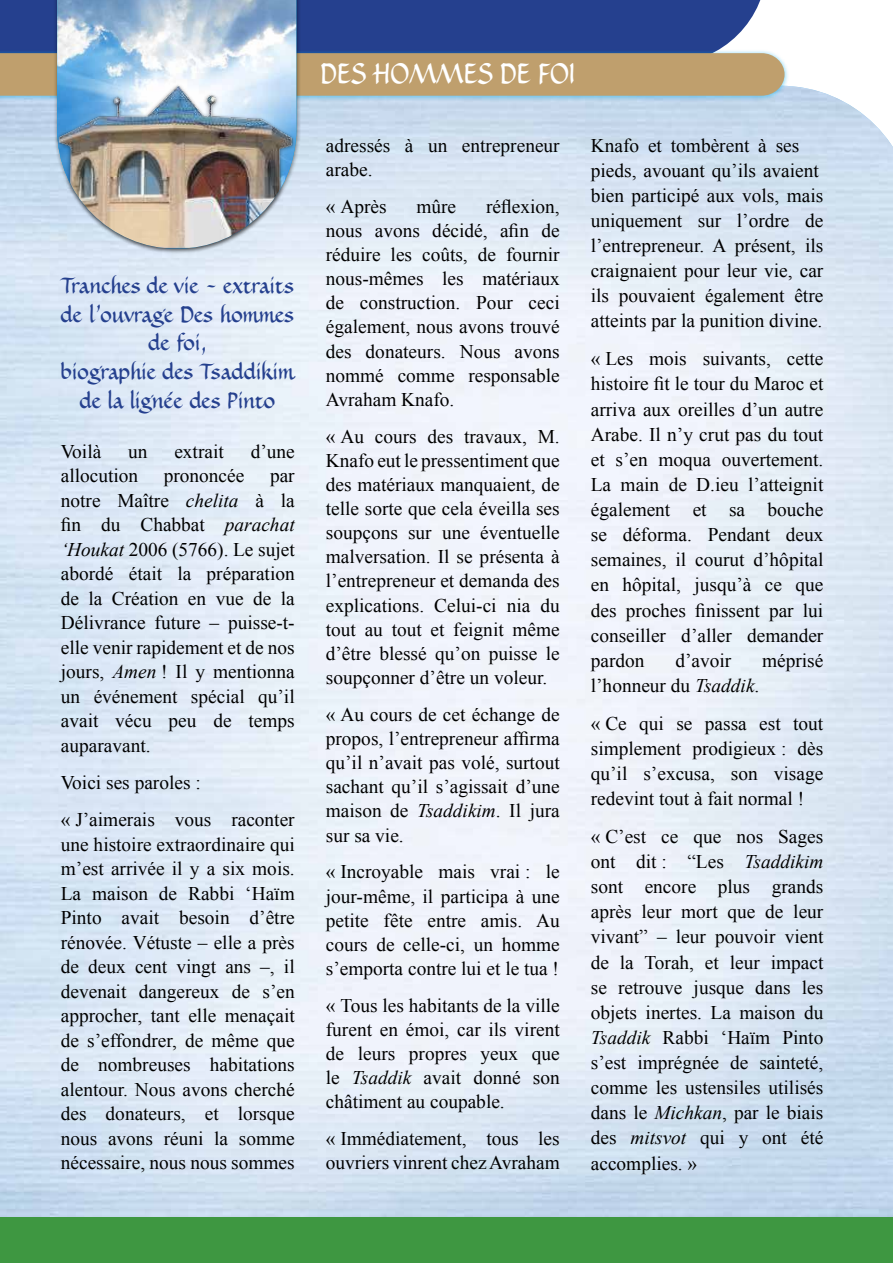
<style>
.page{position:relative;width:893px;height:1263px;background:#fff}
.page>*{position:absolute;margin:0;border:0;box-sizing:border-box;transform-origin:0 0}
.t1{font:700 26.25px "Demi Tasse";color:#fff;scale:.87 1}
.t2{font:700 21px/28.7px "Demi Tasse";color:#25408e;text-align:center;scale:.91 1}
.t3{font:19.35px/25px "Times New Roman";color:#000;text-align:justify}
.s1{font-style:italic}
</style>
<div class="page">
<div style="left:0;top:0;width:761px;height:49px;background:#25408e"></div>
<div style="left:0;top:1217px;width:893px;height:46px;background:#3e9741"></div>
<div style="left:0;top:49px;width:790px;height:52px;background:#00aeef;opacity:.5"></div>
<div style="left:0;top:53px;width:784px;height:43px;background:#bf9f6d"></div>
<div style="left:53px;top:0;width:249px;height:254px;background:#000;opacity:.5"></div>
<img style="left:57px;top:0;width:239px;height:75px">
<div style="left:55px;top:82px;width:241px;height:170px;background:#000;opacity:.5"></div>
<img style="left:57px;top:75px;width:239px;height:174px">
<p class="t2" style="left:61px;top:270px;width:259px">Tranches de vie – extraits de l’ouvrage Des hommes de foi,<br>biographie des Tsaddikim de la lignée des Pinto</p>
<p class="t3" style="left:61px;top:439px;width:42px">Voilà</p>
<p class="t3" style="left:128px;top:439px;width:21px">un</p>
<p class="t3" style="left:174px;top:439px;width:51px">extrait</p>
<p class="t3" style="left:251px;top:439px;width:46px">d’une</p>
<p class="t3" style="left:61px;top:465px;width:79px">allocution</p>
<p class="t3" style="left:164px;top:465px;width:82px">prononcée</p>
<p class="t3" style="left:61px;top:466px;width:235px;line-height:24.5px;text-indent:209px">par notre Maître <span class="s1">chelita</span> à la fin du Chabbat <span class="s1">parachat ‘Houkat</span> 2006 (5766). Le sujet abordé était la préparation de la Création en vue de la Délivrance future – puisse-t&shy;elle venir rapidement et de nos jours, <span class="s1">Amen</span> ! Il y mentionna un événement spécial qu’il avait vécu peu de temps auparavant.</p>
<p class="t3" style="left:61px;top:766px;width:235px;line-height:37.2px">Voici ses paroles :<br>« J’aimerais vous raconter</p>
<p class="t3" style="left:61px;top:832px;width:235px;line-height:24.5px">une histoire extraordinaire qui m’est arrivée il y a six mois.<br>La maison de Rabbi ‘Haïm Pinto avait besoin d’être rénovée. Vétuste – elle a près de deux cent vingt ans –, il devenait dangereux de s’en approcher, tant elle menaçait de s’effondrer, de même que de nombreuses habitations alentour. Nous avons cherché des donateurs, et lorsque nous avons réuni la somme nécessaire, nous nous sommes</p>
<h1 class="t1" style="left:321px;top:55px;width:293px">DES HOMMES DE FOI</h1>
<p class="t3" style="left:326px;top:133px;width:235px;line-height:24.2px">adressés à un entrepreneur arabe.</p>
<p class="t3" style="left:326px;top:193px;width:62px">« Après</p>
<p class="t3" style="left:416px;top:193px;width:41px">mûre</p>
<p class="t3" style="left:326px;top:194px;width:235px;line-height:24.2px;text-indent:160px">réflexion, nous avons décidé, afin de réduire les coûts, de fournir nous-mêmes les matériaux de construction. Pour ceci également, nous avons trouvé des donateurs. Nous avons nommé comme responsable Avraham Knafo.</p>
<p class="t3" style="left:326px;top:424px;width:235px;line-height:24.2px">« Au cours des travaux, M.<br>Knafo eut le pressentiment que des matériaux manquaient, de telle sorte que cela éveilla ses soupçons sur une éventuelle malversation. Il se présenta à l’entrepreneur et demanda des explications. Celui-ci nia du tout au tout et feignit même d’être blessé qu’on puisse le soupçonner d’être un voleur.</p>
<p class="t3" style="left:326px;top:702px;width:235px;line-height:24.2px">« Au cours de cet échange de propos, l’entrepreneur affirma qu’il n’avait pas volé, surtout sachant qu’il s’agissait d’une maison de <span class="s1">Tsaddikim</span>. Il jura sur sa vie.</p>
<p class="t3" style="left:326px;top:859px;width:235px;line-height:24.2px">« Incroyable mais vrai : le jour-même, il participa à une petite fête entre amis. Au cours de celle-ci, un homme s’emporta contre lui et le tua !</p>
<p class="t3" style="left:326px;top:993px;width:235px;line-height:24.2px">« Tous les habitants de la ville furent en émoi, car ils virent de leurs propres yeux que le <span class="s1">Tsaddik</span> avait donné son châtiment au coupable.</p>
<p class="t3" style="left:326px;top:1126px;width:235px;line-height:24.2px">« Immédiatement, tous les ouvriers vinrent chez Avraham</p>
<p class="t3" style="left:591px;top:132px;width:234px;text-align:left">Knafo et tombèrent à ses pieds, avouant qu’ils avaient bien participé aux vols, mais uniquement sur l’ordre de l’entrepreneur. A présent, ils craignaient pour leur vie, car ils pouvaient également être atteints par la punition divine.</p>
<p class="t3" style="left:591px;top:346px;width:234px">« Les mois suivants, cette histoire fit le tour du Maroc et arriva aux oreilles d’un autre Arabe. Il n’y crut pas du tout et s’en moqua ouvertement.<br>La main de D.ieu l’atteignit également et sa bouche se déforma. Pendant deux semaines, il courut d’hôpital en hôpital, jusqu’à ce que des proches finissent par lui conseiller d’aller demander pardon</p>
<p class="t3" style="left:675px;top:650px;width:57px">d’avoir</p>
<p class="t3" style="left:762px;top:650px;width:63px">méprisé</p>
<p class="t3" style="left:591px;top:668px;width:234px;line-height:37.8px">l’honneur du <span class="s1">Tsaddik</span>.<br>« Ce qui se passa est tout</p>
<p class="t3" style="left:591px;top:735px;width:234px">simplement prodigieux : dès qu’il s’excusa, son visage redevint tout à fait normal !</p>
<p class="t3" style="left:591px;top:824px;width:234px">« C’est ce que nos Sages ont dit : “Les <span class="s1">Tsaddikim </span>sont encore plus grands après leur mort que de leur vivant” – leur pouvoir vient de la Torah, et leur impact se retrouve jusque dans les objets inertes. La maison du <span class="s1">Tsaddik</span> Rabbi ‘Haïm Pinto s’est imprégnée de sainteté, comme les ustensiles utilisés dans le <span class="s1">Michkan</span>, par le biais des <span class="s1">mitsvot</span> qui y ont été accomplies. »</p>
</div>
